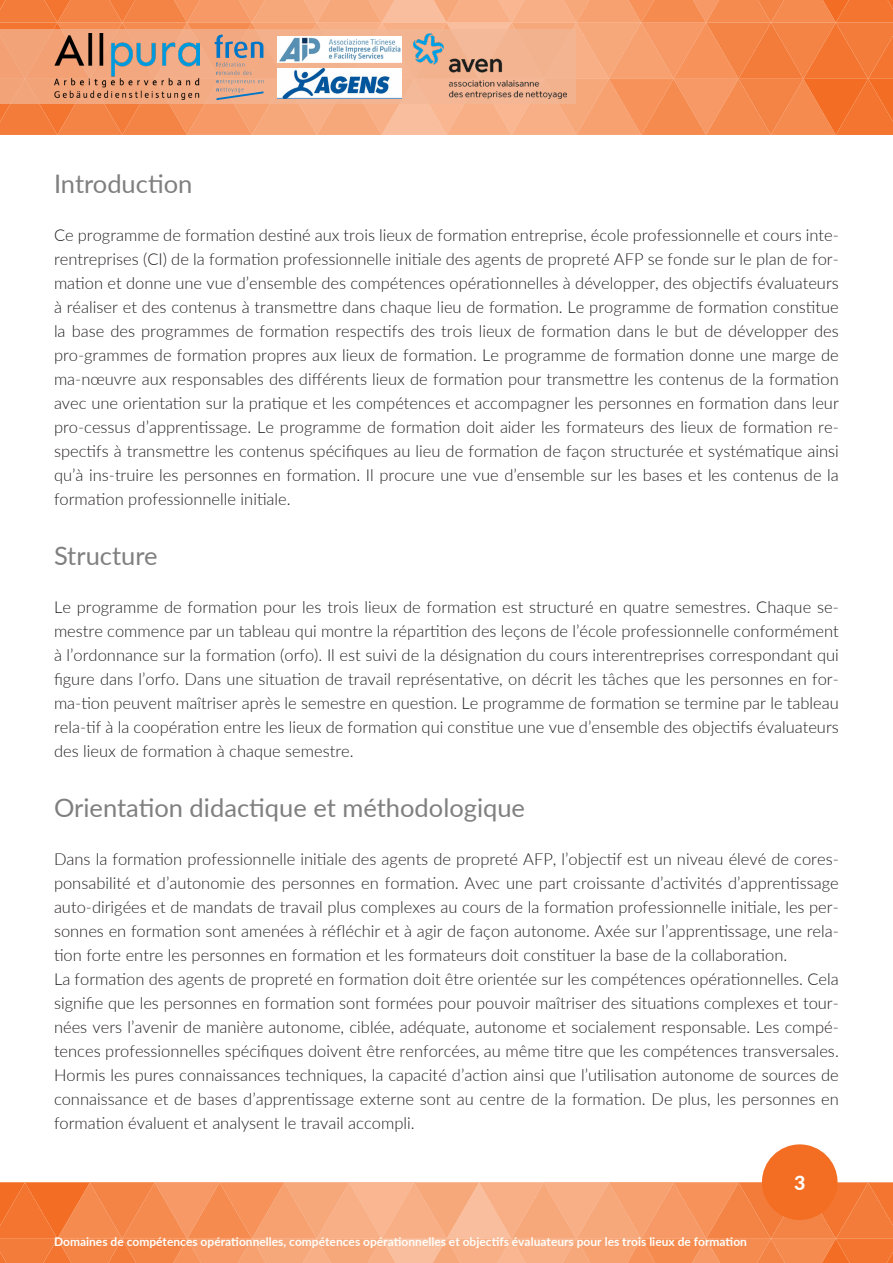
<style>
.page{position:relative;width:893px;height:1263px;background:#fff}
.page>*{position:absolute;margin:0;border:0;box-sizing:border-box;transform-origin:0 0}
.Zwischenüberschrift_1__Ebene{font:25.5px "Lato";color:#7f7f7f}
.t1{font:800 19.5px "Lato";color:#fffefa}
.Fließtextabsätze{font:300 16.5px/24px "Lato";color:#231f20;text-align:justify}
.t2{font:700 12px "Lato";color:#fffefa}
</style>
<div class="page">
<svg style="left:0;top:1182px;width:893px;height:81px;background:#f59763"></svg>
<div style="left:762px;top:1144px;width:75px;height:76px;background:#f36e23;border-radius:50%"></div>
<svg style="left:0;top:0;width:893px;height:135px;background:#f19969"></svg>
<img style="left:277px;top:36px;width:125px;height:27px">
<img style="left:277px;top:68px;width:125px;height:30px">
<img style="left:54px;top:34px;width:146px;height:65px">
<p class="Zwischenüberschrift_1__Ebene" style="left:54px;top:165px;width:140px">Introduction</p>
<p class="Fließtextabsätze" style="left:54px;top:222px;width:786px">Ce programme de formation destiné aux trois lieux de formation entreprise, école professionnelle et cours inte&shy;rentreprises (CI) de la formation professionnelle initiale des agents de propreté AFP se fonde sur le plan de for&shy;mation et donne une vue d’ensemble des compétences opérationnelles à développer, des objectifs évaluateurs à réaliser et des contenus à transmettre dans chaque lieu de formation. Le programme de formation constitue la base des programmes de formation respectifs des trois lieux de formation dans le but de développer des pro-grammes de formation propres aux lieux de formation. Le programme de formation donne une marge de ma-nœuvre aux responsables des différents lieux de formation pour transmettre les contenus de la formation avec une orientation sur la pratique et les compétences et accompagner les personnes en formation dans leur pro-cessus d’apprentissage. Le programme de formation doit aider les formateurs des lieux de formation re&shy;spectifs à transmettre les contenus spécifiques au lieu de formation de façon structurée et systématique ainsi qu’à ins-truire les personnes en formation. Il procure une vue d’ensemble sur les bases et les contenus de la formation professionnelle initiale.</p>
<p class="Zwischenüberschrift_1__Ebene" style="left:54px;top:537px;width:105px">Structure</p>
<p class="Fließtextabsätze" style="left:54px;top:594px;width:786px">Le programme de formation pour les trois lieux de formation est structuré en quatre semestres. Chaque se&shy;mestre commence par un tableau qui montre la répartition des leçons de l’école professionnelle conformément à l’ordonnance sur la formation (orfo). Il est suivi de la désignation du cours interentreprises correspondant qui figure dans l’orfo. Dans une situation de travail représentative, on décrit les tâches que les personnes en for&shy;ma-tion peuvent maîtriser après le semestre en question. Le programme de formation se termine par le tableau rela-tif à la coopération entre les lieux de formation qui constitue une vue d’ensemble des objectifs évaluateurs des lieux de formation à chaque semestre.</p>
<p class="Zwischenüberschrift_1__Ebene" style="left:54px;top:789px;width:473px">Orientation didactique et méthodologique</p>
<p class="Fließtextabsätze" style="left:54px;top:846px;width:786px">Dans la formation professionnelle initiale des agents de propreté AFP, l’objectif est un niveau élevé de cores&shy;ponsabilité et d’autonomie des personnes en formation. Avec une part croissante d’activités d’apprentissage auto-dirigées et de mandats de travail plus complexes au cours de la formation professionnelle initiale, les per&shy;sonnes en formation sont amenées à réfléchir et à agir de façon autonome. Axée sur l’apprentissage, une rela&shy;tion forte entre les personnes en formation et les formateurs doit constituer la base de la collaboration.</p>
<p class="Fließtextabsätze" style="left:54px;top:966px;width:786px">La formation des agents de propreté en formation doit être orientée sur les compétences opérationnelles. Cela signifie que les personnes en formation sont formées pour pouvoir maîtriser des situations complexes et tour&shy;nées vers l’avenir de manière autonome, ciblée, adéquate, autonome et socialement responsable. Les compé&shy;tences professionnelles spécifiques doivent être renforcées, au même titre que les compétences transversales.<br>Hormis les pures connaissances techniques, la capacité d’action ainsi que l’utilisation autonome de sources de connaissance et de bases d’apprentissage externe sont au centre de la formation. De plus, les personnes en formation évaluent et analysent le travail accompli.</p>
<p class="t2" style="left:54px;top:1233px;width:694px">Domaines de compétences opérationnelles, compétences opérationnelles et objectifs évaluateurs pour les trois lieux de formation</p>
<p class="t1" style="left:794px;top:1168px;width:13px">3</p>
</div>
